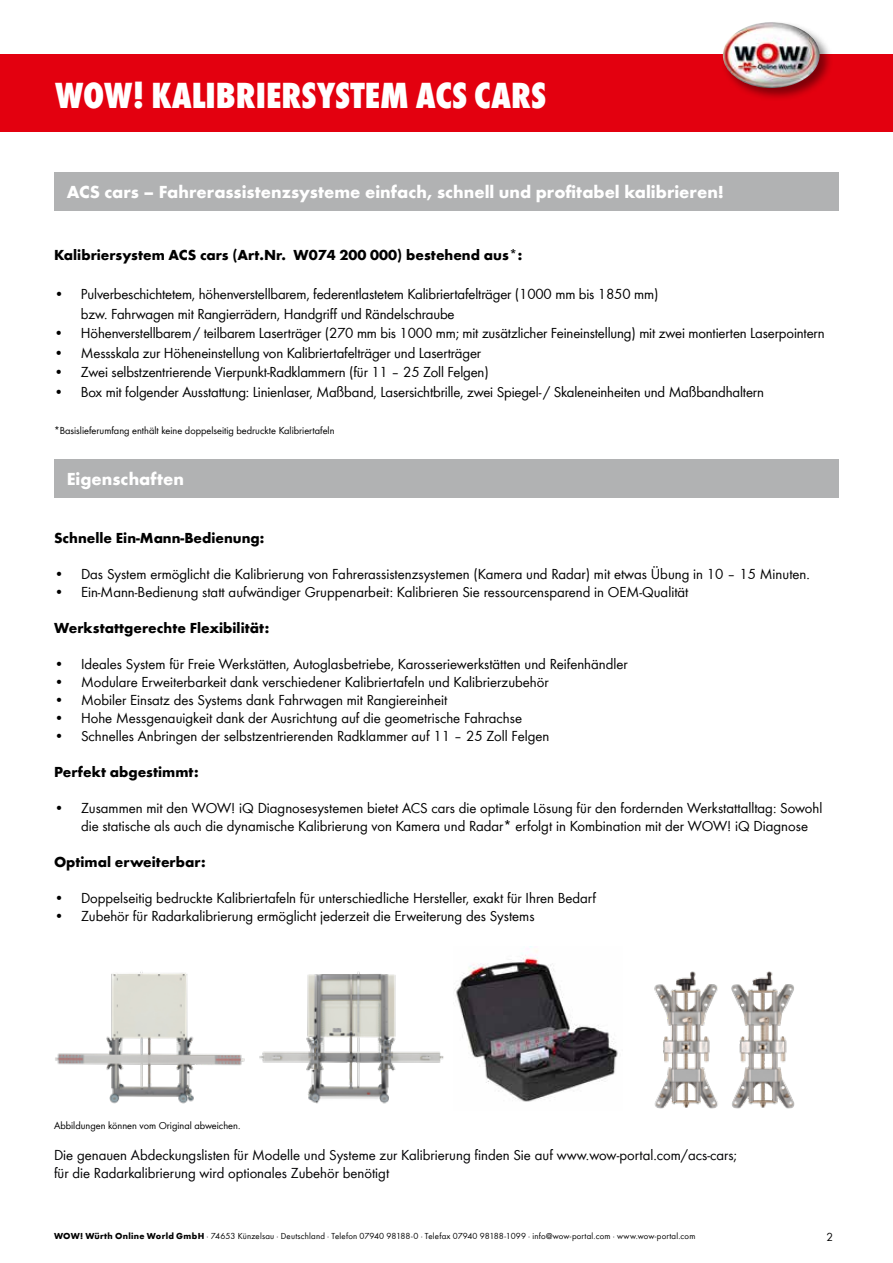
<style>
.page{position:relative;width:893px;height:1263px;background:#fff}
.page>*{position:absolute;margin:0;border:0;box-sizing:border-box;transform-origin:0 0}
.t1{font:37.5px "Wuerth Extra Bold Cond Caps";color:#fff}
.t2{font:700 18px "Wuerth";color:#fff}
.t3{font:15px/19.5px "Wuerth";color:#000}
.t4{font:15px/18px "Wuerth";color:#020204}
.t5{font:700 15px "Wuerth";color:#000}
.t6{font:12px "Wuerth";color:#000}
.t7{font:10.5px "Wuerth";color:#000}
.t8{font:9px "Wuerth";letter-spacing:.02em;color:#000}
.s1{font-weight:700}
</style>
<div class="page">
<div style="left:54px;top:172px;width:785px;height:38px;background:#b1b2b3"></div>
<div style="left:54px;top:459px;width:785px;height:38px;background:#b1b2b3"></div>
<img style="left:55px;top:972px;width:190px;height:132px">
<img style="left:259px;top:946px;width:359px;height:158px">
<img style="left:654px;top:971px;width:141px;height:138px">
<div style="left:0;top:54px;width:893px;height:78px;background:#e3000f"></div>
<div style="left:721px;top:20px;width:112px;height:82px;background:#000;opacity:.45"></div>
<img style="left:723px;top:22px;width:97px;height:66px">
<h1 class="t1" style="left:55px;top:69px;width:492px">WOW! KALIBRIERSYSTEM ACS CARS</h1>
<p class="t2" style="left:67px;top:179px;width:659px">ACS cars – Fahrerassistenzsysteme einfach, schnell und profitabel kalibrieren!</p>
<p class="t5" style="left:54px;top:244px;width:470px">Kalibriersystem ACS cars (Art.Nr. W074 200 000) bestehend aus*:</p>
<p class="t3" style="left:81px;top:284px;width:579px;text-indent:-27px">• Pulverbeschichtetem, höhenverstellbarem, federentlastetem Kalibriertafelträger (1000 mm bis 1850 mm) bzw. Fahrwagen mit Rangierrädern, Handgriff und Rändelschraube</p>
<p class="t3" style="left:54px;top:323px;width:772px">• Höhenverstellbarem/ teilbarem Laserträger (270 mm bis 1000 mm; mit zusätzlicher Feineinstellung) mit zwei montierten Laserpointern</p>
<p class="t3" style="left:54px;top:342px;width:429px">• Messskala zur Höheneinstellung von Kalibriertafelträger und Laserträger</p>
<p class="t3" style="left:54px;top:362px;width:436px">• Zwei selbstzentrierende Vierpunkt-Radklammern (für 11 – 25 Zoll Felgen)</p>
<p class="t3" style="left:54px;top:381px;width:712px">• Box mit folgender Ausstattung: Linienlaser, Maßband, Lasersichtbrille, zwei Spiegel-/ Skaleneinheiten und Maßbandhaltern</p>
<p class="t7" style="left:54px;top:424px;width:282px">*Basislieferumfang enthält keine doppelseitig bedruckte Kalibriertafeln</p>
<p class="t2" style="left:67px;top:466px;width:119px">Eigenschaften</p>
<p class="t5" style="left:54px;top:527px;width:212px">Schnelle Ein-Mann-Bedienung:</p>
<p class="t3" style="left:54px;top:564px;width:757px">• Das System ermöglicht die Kalibrierung von Fahrerassistenzsystemen (Kamera und Radar) mit etwas Übung in 10 – 15 Minuten.</p>
<p class="t3" style="left:54px;top:582px;width:636px">• Ein-Mann-Bedienung statt aufwändiger Gruppenarbeit: Kalibrieren Sie ressourcensparend in OEM-Qualität</p>
<p class="t5" style="left:54px;top:617px;width:217px">Werkstattgerechte Flexibilität:</p>
<p class="t3" style="left:54px;top:654px;width:575px">• Ideales System für Freie Werkstätten, Autoglasbetriebe, Karosseriewerkstätten und Reifenhändler</p>
<p class="t3" style="left:54px;top:672px;width:496px">• Modulare Erweiterbarkeit dank verschiedener Kalibriertafeln und Kalibrierzubehör</p>
<p class="t3" style="left:54px;top:690px;width:395px">• Mobiler Einsatz des Systems dank Fahrwagen mit Rangiereinheit</p>
<p class="t3" style="left:54px;top:708px;width:470px">• Hohe Messgenauigkeit dank der Ausrichtung auf die geometrische Fahrachse</p>
<p class="t3" style="left:54px;top:726px;width:497px">• Schnelles Anbringen der selbstzentrierenden Radklammer auf 11 – 25 Zoll Felgen</p>
<p class="t5" style="left:54px;top:761px;width:146px">Perfekt abgestimmt:</p>
<p class="t3" style="left:81px;top:798px;width:743px;line-height:18px;text-indent:-27px">• Zusammen mit den WOW! iQ Diagnosesystemen bietet ACS cars die optimale Lösung für den fordernden Werkstattalltag: Sowohl die statische als auch die dynamische Kalibrierung von Kamera und Radar* erfolgt in Kombination mit der WOW! iQ Diagnose</p>
<p class="t5" style="left:54px;top:851px;width:153px">Optimal erweiterbar:</p>
<p class="t3" style="left:54px;top:888px;width:544px">• Doppelseitig bedruckte Kalibriertafeln für unterschiedliche Hersteller, exakt für Ihren Bedarf</p>
<p class="t3" style="left:54px;top:906px;width:482px">• Zubehör für Radarkalibrierung ermöglicht jederzeit die Erweiterung des Systems</p>
<p class="t7" style="left:54px;top:1118px;width:188px">Abbildungen können vom Original abweichen.</p>
<p class="t4" style="left:54px;top:1145px;width:684px">Die genauen Abdeckungslisten für Modelle und Systeme zur Kalibrierung finden Sie auf www.wow-portal.com/acs-cars; für die Radarkalibrierung wird optionales Zubehör benötigt</p>
<p class="t8" style="left:54px;top:1230px;width:643px"><span class="s1">WOW! Würth Online World GmbH</span> · 74653 Künzelsau · Deutschland · Telefon 07940 98188-0 · Telefax 07940 98188-1099 · info@wow-portal.com · www.wow-portal.com</p>
<p class="t6" style="left:827px;top:1228px;width:8px">2</p>
</div>
